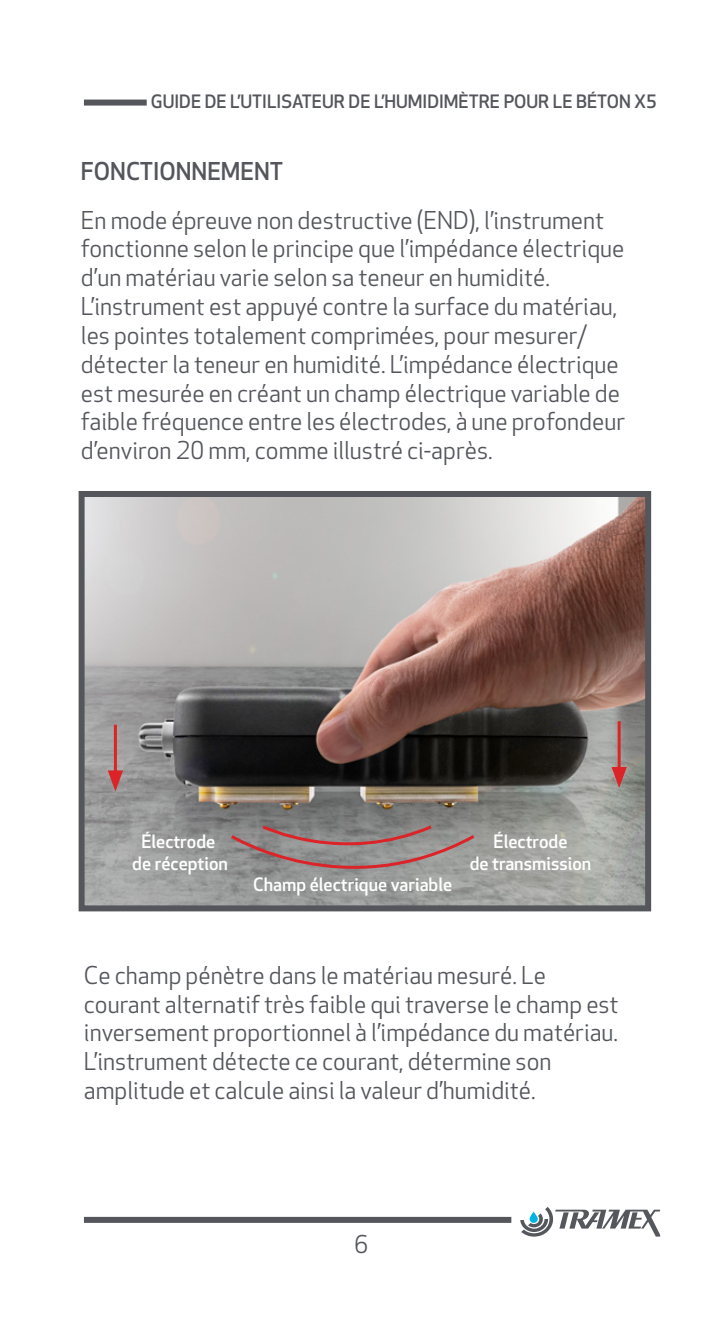
<style>
.page{position:relative;width:723px;height:1319px;background:#fff}
.page>*{position:absolute;margin:0;border:0;box-sizing:border-box;transform-origin:0 0}
.table_of_content_ite{font:24px/28.8px "Apex New";color:#54565c}
.HEADING{font:500 24px "Apex New";color:#54565c}
.t1{font:500 18px "Apex New";color:#fff}
.t2{font:500 18px "Apex New";color:#54565c}
</style>
<div class="page">
<div style="left:84px;top:1216px;width:427px;height:6px;background:#54565c"></div>
<div style="left:84px;top:99px;width:63px;height:6px;background:#54565c"></div>
<svg style="left:520px;top:1207px;width:140px;height:29px"></svg>
<img style="left:86px;top:498px;width:558px;height:406px">
<div style="left:79px;top:491px;width:572px;height:420px;border:6px solid #54565c"></div>
<hr style="left:618px;top:721px;width:3px;height:50px;background:#dc2328">
<svg style="left:611px;top:766px;width:16px;height:21px"></svg>
<hr style="left:114px;top:724px;width:3px;height:51px;background:#dc2328">
<svg style="left:108px;top:770px;width:15px;height:21px"></svg>
<svg style="left:229px;top:822px;width:249px;height:83px;background:#978d8c"></svg>
<p class="t2" style="left:151px;top:91px;width:507px">GUIDE DE L’UTILISATEUR DE L’HUMIDIMÈTRE POUR LE BÉTON X5</p>
<p class="HEADING" style="left:81px;top:158px;width:204px">FONCTIONNEMENT</p>
<p class="table_of_content_ite" style="left:81px;top:206px;width:545px">En mode épreuve non destructive (END), l’instrument fonctionne selon le principe que l’impédance électrique d’un matériau varie selon sa teneur en humidité.<br>L’instrument est appuyé contre la surface du matériau, les pointes totalement comprimées, pour mesurer/ détecter la teneur en humidité. L’impédance électrique est mesurée en créant un champ électrique variable de faible fréquence entre les électrodes, à une profondeur d’environ 20 mm, comme illustré ci-après.</p>
<p class="t1" style="left:141px;top:831px;width:75px">Électrode</p>
<p class="t1" style="left:132px;top:852px;width:97px">de réception</p>
<p class="t1" style="left:253px;top:873px;width:200px">Champ électrique variable</p>
<p class="t1" style="left:493px;top:831px;width:75px">Électrode</p>
<p class="t1" style="left:470px;top:852px;width:123px">de transmission</p>
<p class="table_of_content_ite" style="left:84px;top:961px;width:536px">Ce champ pénètre dans le matériau mesuré. Le courant alternatif très faible qui traverse le champ est inversement proportionnel à l’impédance du matériau.<br>L’instrument détecte ce courant, détermine son amplitude et calcule ainsi la valeur d’humidité.</p>
<p class="table_of_content_ite" style="left:354px;top:1230px;width:16px">6</p>
</div>
